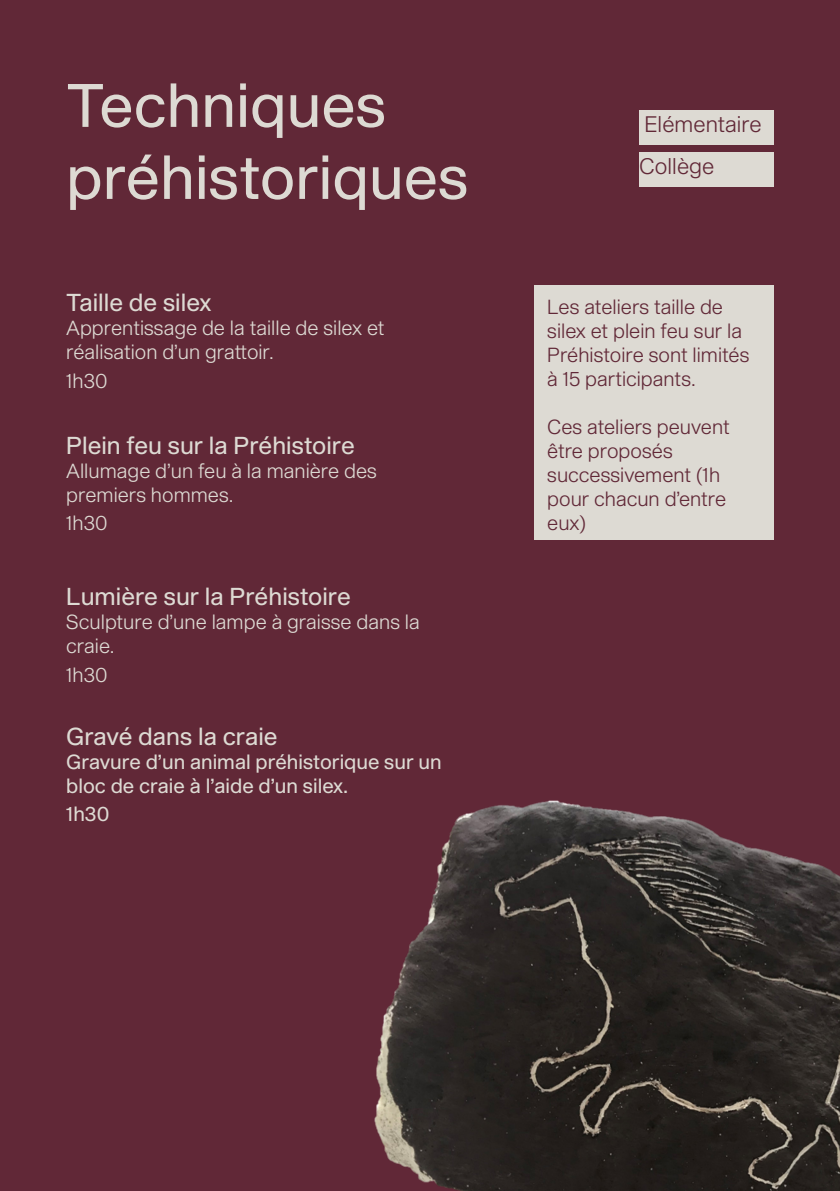
<style>
.page{position:relative;width:840px;height:1191px;background:#fff}
.page>*{position:absolute;margin:0;border:0;box-sizing:border-box;transform-origin:0 0}
.t1{font:60px "Shapiro Base 45 Welter";color:#dddad3}
.t2{font:24px "Shapiro Base 45 Welter";color:#dddad3}
.t3{font:22px "Shapiro Base 25 Super Fly";color:#612837}
.t4{font:20px/24px "Shapiro Base 25 Super Fly";color:#dddad3}
.t5{font:20px/24px "Shapiro Base 25 Super Fly";color:#612837}
.t6{font:20px/24px "Shapiro Base 45 Welter";color:#dddad3}
</style>
<div class="page">
<img style="left:0;top:0;width:839px;height:1191px">
<p class="t1" style="left:66px;top:63px;width:321px">Techniques</p>
<p class="t1" style="left:66px;top:135px;width:403px">préhistoriques</p>
<p class="t2" style="left:66px;top:285px;width:147px">Taille de silex</p>
<p class="t4" style="left:66px;top:317px;width:320px">Apprentissage de la taille de silex et réalisation d’un grattoir.</p>
<p class="t4" style="left:66px;top:370px;width:43px">1h30</p>
<p class="t2" style="left:66px;top:428px;width:290px">Plein feu sur la Préhistoire</p>
<p class="t4" style="left:66px;top:459px;width:312px">Allumage d’un feu à la manière des premiers hommes.</p>
<p class="t4" style="left:66px;top:512px;width:43px">1h30</p>
<p class="t2" style="left:66px;top:579px;width:286px">Lumière sur la Préhistoire</p>
<p class="t4" style="left:66px;top:610px;width:355px">Sculpture d’une lampe à graisse dans la craie.</p>
<p class="t4" style="left:66px;top:663px;width:43px">1h30</p>
<p class="t2" style="left:66px;top:719px;width:213px">Gravé dans la craie</p>
<p class="t6" style="left:66px;top:750px;width:377px">Gravure d’un animal préhistorique sur un bloc de craie à l’aide d’un silex.</p>
<p class="t6" style="left:66px;top:803px;width:45px">1h30</p>
<p class="t3" style="left:644px;top:108px;width:119px">Elémentaire</p>
<p class="t3" style="left:639px;top:150px;width:77px">Collège</p>
<p class="t5" style="left:547px;top:296px;width:204px">Les ateliers taille de silex et plein feu sur la<br>Préhistoire sont limités à 15 participants.</p>
<p class="t5" style="left:547px;top:416px;width:184px">Ces ateliers peuvent être proposés successivement (1h pour chacun d’entre eux)</p>
</div>
